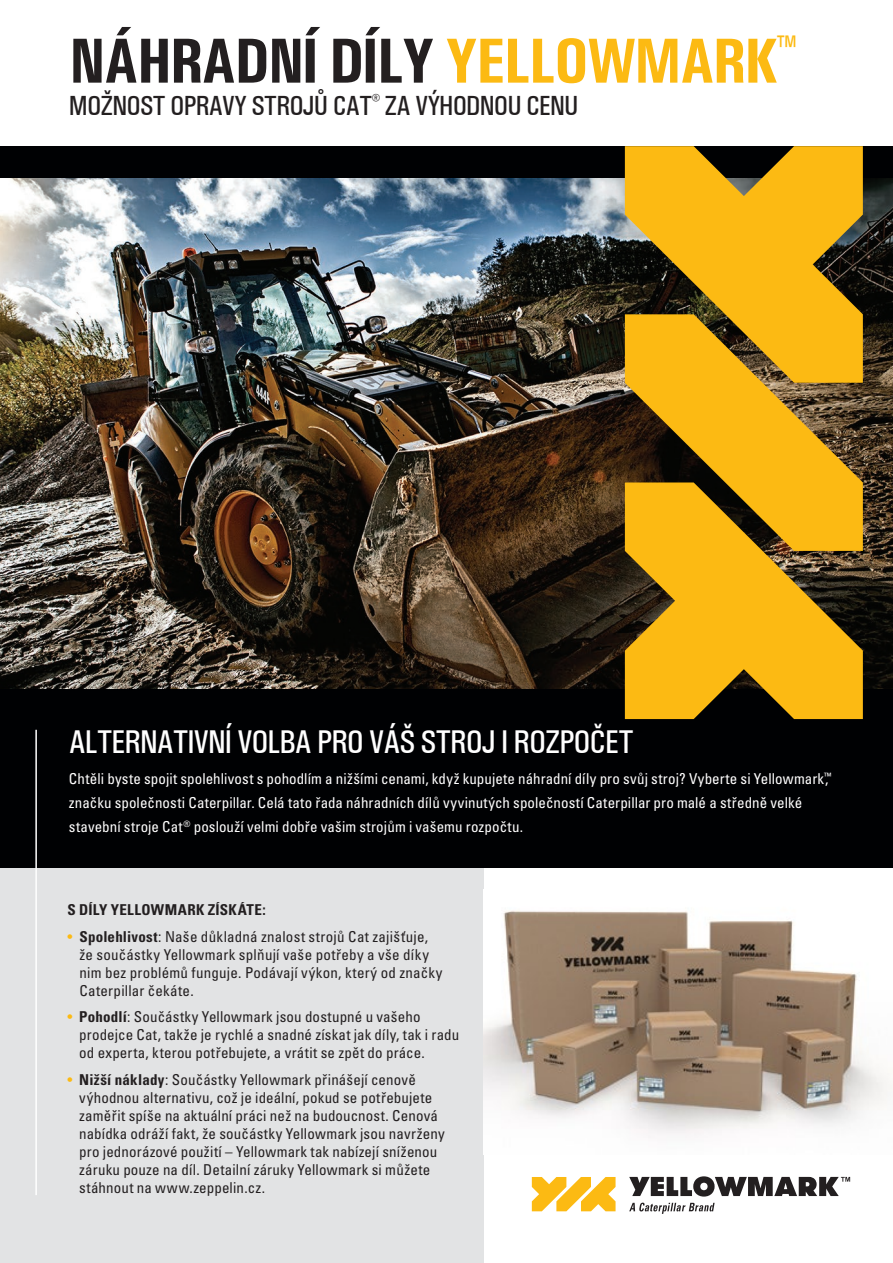
<style>
.page{position:relative;width:893px;height:1263px;background:#fff}
.page>*{position:absolute;margin:0;border:0;box-sizing:border-box;transform-origin:0 0}
.t1{font:700 63.75px "Univers Condensed";letter-spacing:-.03em;color:#231f20}
.t2{font:500 33px "Univers Condensed";letter-spacing:-.03em;color:#fff}
.t3{font:500 27.75px "Univers Condensed";letter-spacing:-.03em;color:#231f20}
.bodycopy{font:condensed 15px/18px "Univers CE";letter-spacing:.01em;color:#231f20}
.bodycopy-2{font:condensed 15px/24px "Univers CE";letter-spacing:.005em;color:#fff}
.bodycopy-3{font:700 condensed 15px "Univers CE";letter-spacing:.02em;color:#231f20}
.s1{color:#fcba13}
.s2{font-weight:700}
</style>
<div class="page">
<div style="left:0;top:868px;width:484px;height:395px;background:#e2e3e4"></div>
<img style="left:0;top:178px;width:893px;height:511px">
<div style="left:0;top:689px;width:893px;height:179px;background:#000103"></div>
<div style="left:0;top:146px;width:893px;height:32px;background:#000103"></div>
<svg style="left:625px;top:383px;width:238px;height:99px;background:#ac8019"></svg>
<svg style="left:625px;top:146px;width:238px;height:237px;background:#cd9915"></svg>
<svg style="left:625px;top:482px;width:238px;height:237px;background:#cd9813"></svg>
<svg style="left:629px;top:1203px;width:86px;height:11px"></svg>
<svg style="left:629px;top:1176px;width:221px;height:20px"></svg>
<svg style="left:532px;top:1177px;width:84px;height:34px"></svg>
<img style="left:484px;top:910px;width:408px;height:225px">
<hr style="left:35px;top:730px;width:2px;height:465px;background:#fff">
<p class="t1" style="left:69px;top:22px;width:731px">NÁHRADNÍ DÍLY <span class="s1">YELLOWMARK</span><sup>™</sup></p>
<p class="t3" style="left:69px;top:90px;width:511px">MOŽNOST OPRAVY STROJŮ CAT<sup>®</sup> ZA VÝHODNOU CENU</p>
<p class="t2" style="left:69px;top:722px;width:566px">ALTERNATIVNÍ VOLBA PRO VÁŠ STROJ I ROZPOČET</p>
<p class="bodycopy-2" style="left:69px;top:767px;width:764px">Chtěli byste spojit spolehlivost s pohodlím a nižšími cenami, když kupujete náhradní díly pro svůj stroj? Vyberte si Yellowmark<sup>™</sup>, značku společnosti Caterpillar. Celá tato řada náhradních dílů vyvinutých společností Caterpillar pro malé a středně velké stavební stroje Cat<sup>®</sup> poslouží velmi dobře vašim strojům i vašemu rozpočtu.</p>
<p class="bodycopy-3" style="left:68px;top:901px;width:200px">S DÍLY YELLOWMARK ZÍSKÁTE:</p>
<p class="bodycopy" style="left:79px;top:928px;width:364px;text-indent:-12px"><span class="s1">•</span> <span class="s2">Spolehlivost</span>: Naše důkladná znalost strojů Cat zajišťuje, že součástky Yellowmark splňují vaše potřeby a vše díky nim bez problémů funguje. Podávají výkon, který od značky Caterpillar čekáte.</p>
<p class="bodycopy" style="left:79px;top:1008px;width:381px;text-indent:-12px"><span class="s1">•</span> <span class="s2">Pohodlí</span>: Součástky Yellowmark jsou dostupné u vašeho prodejce Cat, takže je rychlé a snadné získat jak díly, tak i radu od experta, kterou potřebujete, a vrátit se zpět do práce.</p>
<p class="bodycopy" style="left:79px;top:1071px;width:367px;text-indent:-12px"><span class="s1">•</span> <span class="s2">Nižší náklady</span>: Součástky Yellowmark přinášejí cenově výhodnou alternativu, což je ideální, pokud se potřebujete zaměřit spíše na aktuální práci než na budoucnost. Cenová nabídka odráží fakt, že součástky Yellowmark jsou navrženy pro jednorázové použití – Yellowmark tak nabízejí sníženou záruku pouze na díl. Detailní záruky Yellowmark si můžete stáhnout na www.zeppelin.cz.</p>
</div>
